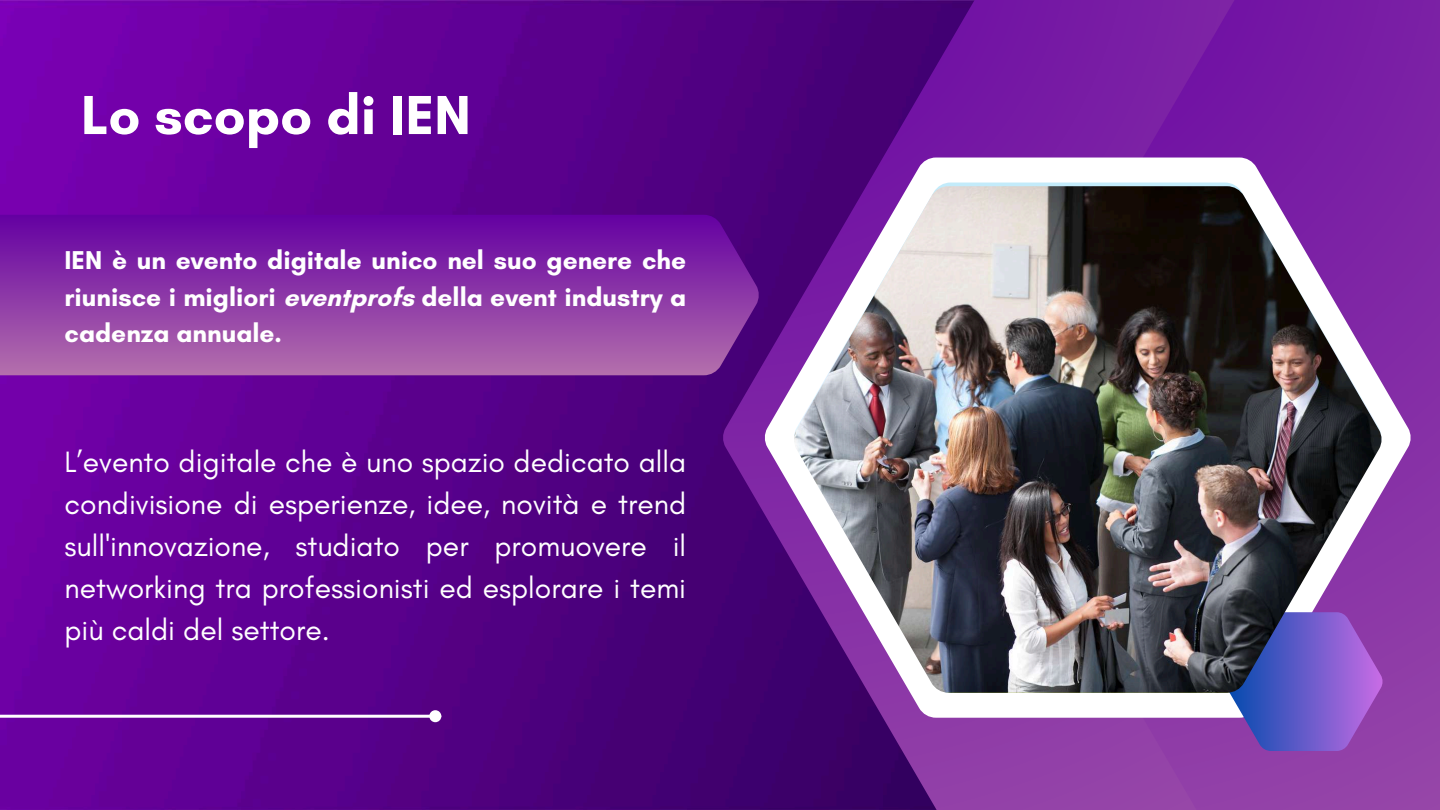
<style>
.page{position:relative;width:1440px;height:810px;background:#fff}
.page>*{position:absolute;margin:0;border:0;box-sizing:border-box;transform-origin:0 0}
.t1{font:700 56px "Glacial Indifference";color:#fff}
.t2{font:30px/42px "Glacial Indifference";color:#fff;text-align:justify}
.t3{font:700 26.3px/36.8px "Glacial Indifference";color:#fff;text-align:justify}
</style>
<div class="page">
<img style="left:0;top:0;width:723px;height:810px">
<svg style="left:723px;top:0;width:260px;height:810px;fill:#460077"></svg>
<div style="left:983px;top:0;width:457px;height:810px;background:linear-gradient(to bottom,#7518a4,#9544a8)"></div>
<svg style="left:764px;top:158px;width:648px;height:560px"></svg>
<hr style="left:0;top:715px;width:430px;height:3px;background:#fff">
<div style="left:431px;top:712px;width:9px;height:9px;background:#fff;border-radius:50%"></div>
<div style="left:429px;top:710px;width:12px;height:12px;border:3px solid #fff;border-radius:50%"></div>
<svg style="left:0;top:215px;width:759px;height:160px"></svg>
<svg style="left:1225px;top:612px;width:158px;height:139px"></svg>
<img style="left:793px;top:186px;width:589px;height:507px">
<h1 class="t1" style="left:81px;top:81px;width:391px">Lo scopo di IEN</h1>
<p class="t3" style="left:65px;top:241px;width:623px">IEN è un evento digitale unico nel suo genere che riunisce i migliori eventprofs della event industry a cadenza annuale.</p>
<p class="t2" style="left:65px;top:440px;width:623px">L’evento digitale che è uno spazio dedicato alla condivisione di esperienze, idee, novità e trend sull'innovazione, studiato per promuovere il networking tra professionisti ed esplorare i temi più caldi del settore.</p>
</div>
